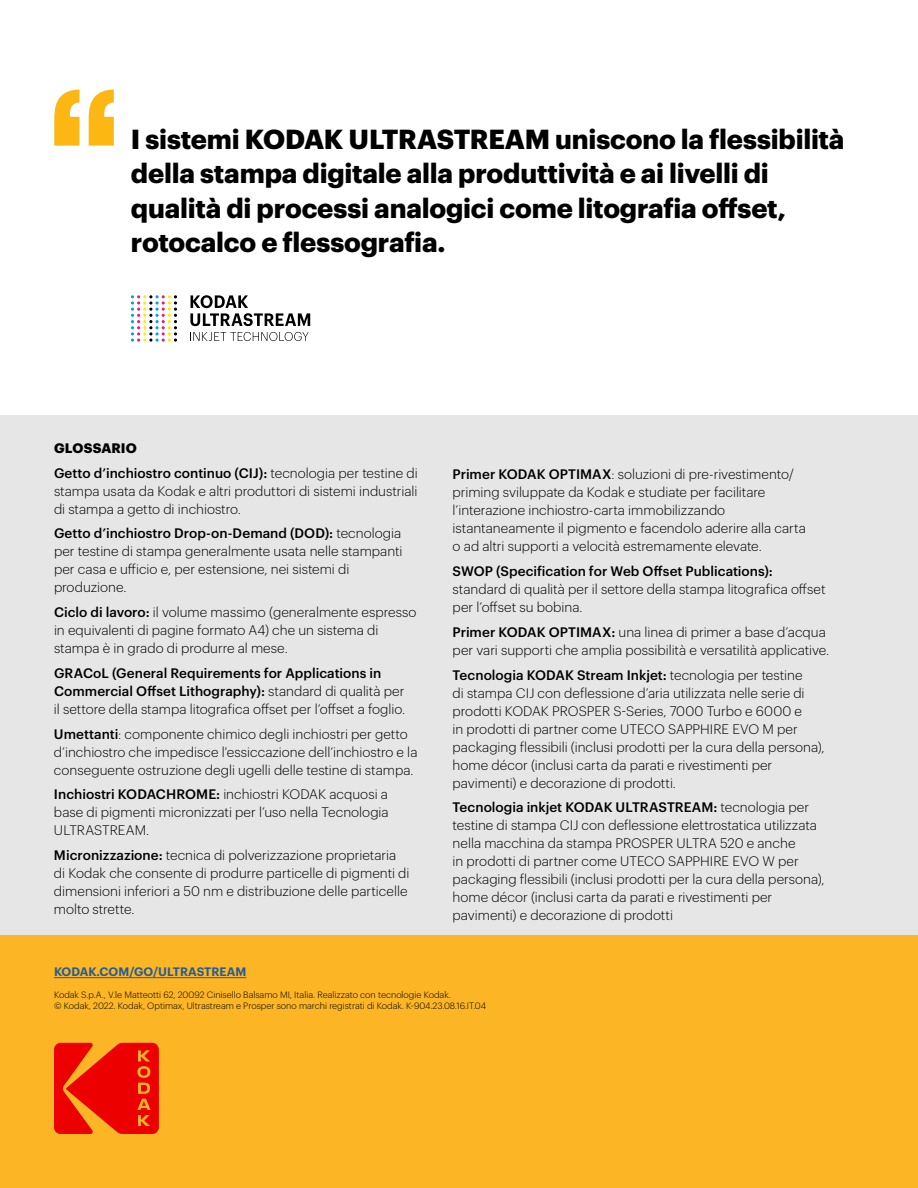
<style>
.page{position:relative;width:918px;height:1188px;background:#fff}
.page>*{position:absolute;margin:0;border:0;box-sizing:border-box;transform-origin:0 0}
.t1{font:900 condensed 150px "Helvetica Neue LT Pro";color:#fdb713}
.t2{font:700 27px/34.5px "Graphik";letter-spacing:-.01em;color:#000}
.t3{font:300 13.5px/18px "Graphik";color:#000}
.t4{font:500 13.5px/24.8px "Graphik";color:#000}
.t5{font:600 12px "Graphik";letter-spacing:.005em;color:#205d9e}
.t6{font:300 9px/10.8px "Graphik";color:#000}
.s1{font-weight:700}
.s2{font-weight:300}
.s3{font-weight:500}
</style>
<div class="page">
<div style="left:0;top:416px;width:918px;height:529px;background:#e6e6e6"></div>
<div style="left:0;top:935px;width:918px;height:253px;background:#fcb524"></div>
<svg style="left:54px;top:1043px;width:105px;height:91px"></svg>
<hr style="left:54px;top:977px;width:192px;height:1px;background:#205d9e">
<svg style="left:131px;top:295px;width:46px;height:47px"></svg>
<svg style="left:190px;top:295px;width:120px;height:31px"></svg>
<svg style="left:190px;top:332px;width:119px;height:9px"></svg>
<h1 class="t1" style="left:48px;top:51px;width:74px">“</h1>
<h2 class="t2" style="left:131px;top:119px;width:715px">I sistemi KODAK ULTRASTREAM uniscono la flessibilità della stampa digitale alla produttività e ai livelli di qualità di processi analogici come litografia offset, rotocalco e flessografia.</h2>
<p class="t4" style="left:54px;top:434px;width:365px"><span class="s1">GLOSSARIO<br></span>Getto d’inchiostro continuo (CIJ): <span class="s2">tecnologia per testine di</span></p>
<p class="t3" style="left:54px;top:481px;width:365px">stampa usata da Kodak e altri produttori di sistemi industriali di stampa a getto di inchiostro.</p>
<p class="t3" style="left:54px;top:523px;width:350px"><span class="s3">Getto d’inchiostro Drop-on-Demand (DOD):</span> tecnologia per testine di stampa generalmente usata nelle stampanti per casa e ufficio e, per estensione, nei sistemi di produzione.</p>
<p class="t3" style="left:54px;top:602px;width:364px"><span class="s3">Ciclo di lavoro:</span> il volume massimo (generalmente espresso in equivalenti di pagine formato A4) che un sistema di stampa è in grado di produrre al mese.</p>
<p class="t3" style="left:54px;top:663px;width:353px"><span class="s3">GRACoL (General Requirements for Applications in<br>Commercial Offset Lithography):</span> standard di qualità per il settore della stampa litografica offset per l’offset a foglio.</p>
<p class="t3" style="left:54px;top:724px;width:365px"><span class="s3">Umettanti</span>: componente chimico degli inchiostri per getto d’inchiostro che impedisce l'essiccazione dell’inchiostro e la conseguente ostruzione degli ugelli delle testine di stampa.</p>
<p class="t3" style="left:54px;top:784px;width:336px;text-align:justify"><span class="s3">Inchiostri KODACHROME:</span> inchiostri KODAK acquosi a base di pigmenti micronizzati per l’uso nella Tecnologia ULTRASTREAM.</p>
<p class="t3" style="left:54px;top:845px;width:357px"><span class="s3">Micronizzazione:</span> tecnica di polverizzazione proprietaria di Kodak che consente di produrre particelle di pigmenti di dimensioni inferiori a 50 nm e distribuzione delle particelle molto strette.</p>
<p class="t3" style="left:453px;top:464px;width:355px"><span class="s3">Primer KODAK OPTIMAX</span>: soluzioni di pre-rivestimento/ priming sviluppate da Kodak e studiate per facilitare l’interazione inchiostro-carta immobilizzando istantaneamente il pigmento e facendolo aderire alla carta o ad altri supporti a velocità estremamente elevate.</p>
<p class="t4" style="left:453px;top:558px;width:322px">SWOP (Specification for Web Offset Publications):</p>
<p class="t3" style="left:453px;top:579px;width:374px">standard di qualità per il settore della stampa litografica offset per l’offset su bobina.</p>
<p class="t3" style="left:453px;top:622px;width:378px"><span class="s3">Primer KODAK OPTIMAX:</span> una linea di primer a base d’acqua per vari supporti che amplia possibilità e versatilità applicative.</p>
<p class="t3" style="left:453px;top:665px;width:374px"><span class="s3">Tecnologia KODAK Stream Inkjet:</span> tecnologia per testine<br>di stampa CIJ con deflessione d’aria utilizzata nelle serie di prodotti KODAK PROSPER S-Series, 7000 Turbo e 6000 e<br>in prodotti di partner come UTECO SAPPHIRE EVO M per packaging flessibili (inclusi prodotti per la cura della persona), home décor (inclusi carta da parati e rivestimenti per pavimenti) e decorazione di prodotti.</p>
<p class="t3" style="left:453px;top:797px;width:374px"><span class="s3">Tecnologia inkjet KODAK ULTRASTREAM:</span> tecnologia per testine di stampa CIJ con deflessione elettrostatica utilizzata nella macchina da stampa PROSPER ULTRA 520 e anche<br>in prodotti di partner come UTECO SAPPHIRE EVO W per packaging flessibili (inclusi prodotti per la cura della persona), home décor (inclusi carta da parati e rivestimenti per pavimenti) e decorazione di prodotti</p>
<p class="t5" style="left:54px;top:963px;width:194px">KODAK.COM/GO/ULTRASTREAM</p>
<p class="t6" style="left:54px;top:989px;width:434px">Kodak S.p.A., V.le Matteotti 62, 20092 Cinisello Balsamo MI, Italia. Realizzato con tecnologie Kodak.<br>© Kodak, 2022. Kodak, Optimax, Ultrastream e Prosper sono marchi registrati di Kodak. K-904.23.08.16.IT.04</p>
</div>
